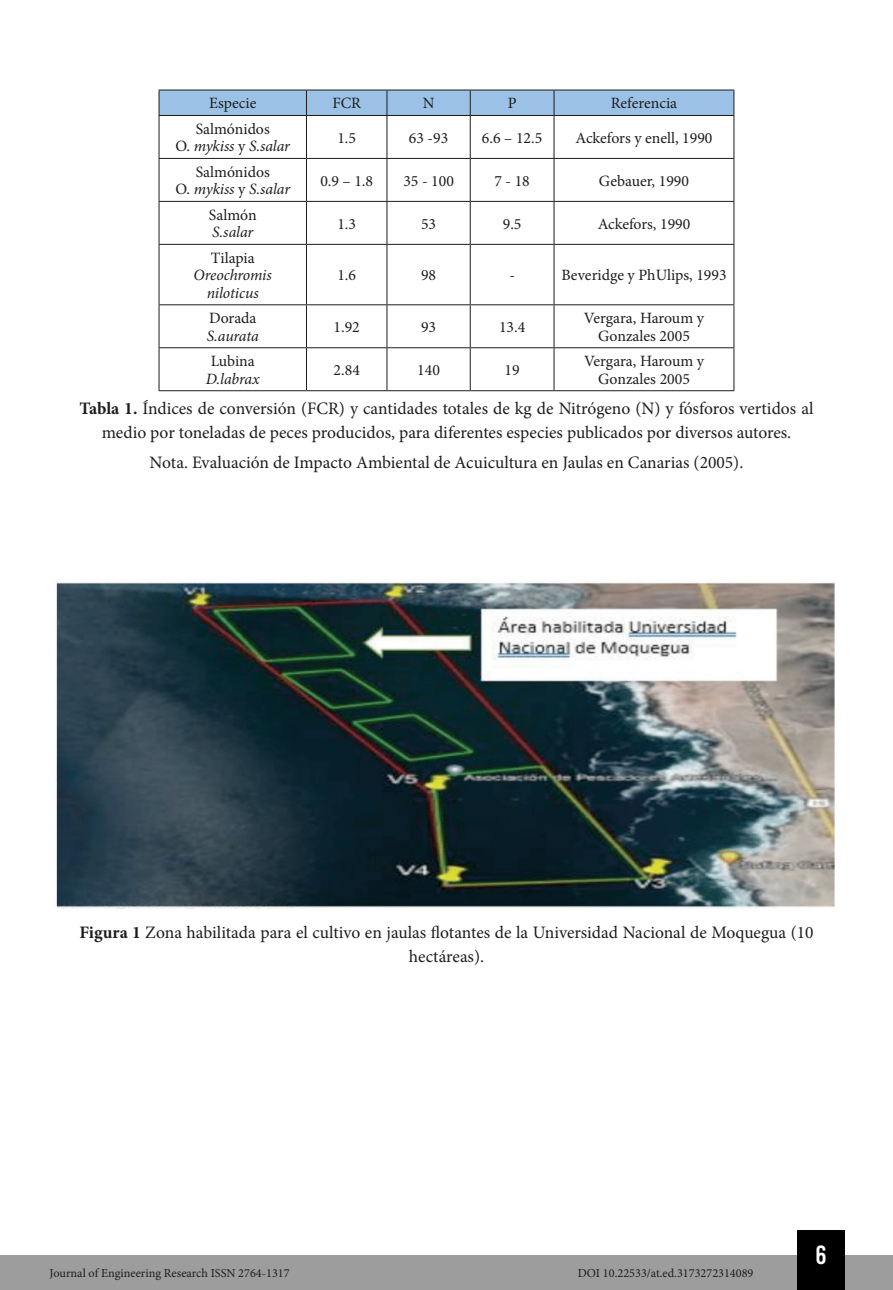
<style>
.page{position:relative;width:893px;height:1290px;background:#fff}
.page>*{position:absolute;margin:0;border:0;box-sizing:border-box;transform-origin:0 0}
.t1{font:26.25px "Bebas Kai";color:#fff}
.t2{font:17.5px/24.5px "Minion Pro";color:#1d1d1b;text-align:center}
.t3{font:15.75px/17.5px "Minion Pro";color:#1d1d1b;text-align:center}
.t4{font:italic 15.75px/17.5px "Minion Pro";letter-spacing:-.01em;color:#1d1d1b;text-align:center}
.t5{font:12.25px "Minion Pro";color:#1d1d1b}
.s1{font-style:italic}
.s2{font-weight:700}
</style>
<div class="page">
<div style="left:0;top:1255px;width:893px;height:35px;background:#9d9d9d"></div>
<div style="left:797px;top:1230px;width:48px;height:60px;background:#000"></div>
<div style="left:159px;top:90px;width:575px;height:25px;background:#9bc2e6"></div>
<hr style="left:159px;top:115px;width:147px;height:1px;background:#1d1d1b">
<hr style="left:159px;top:116px;width:1px;height:42px;background:#1d1d1b">
<hr style="left:306px;top:115px;width:81px;height:1px;background:#1d1d1b">
<hr style="left:306px;top:116px;width:1px;height:42px;background:#1d1d1b">
<hr style="left:387px;top:115px;width:83px;height:1px;background:#1d1d1b">
<hr style="left:386px;top:116px;width:1px;height:42px;background:#1d1d1b">
<hr style="left:470px;top:115px;width:84px;height:1px;background:#1d1d1b">
<hr style="left:470px;top:116px;width:1px;height:42px;background:#1d1d1b">
<hr style="left:554px;top:115px;width:180px;height:1px;background:#1d1d1b">
<hr style="left:554px;top:116px;width:1px;height:42px;background:#1d1d1b">
<hr style="left:733px;top:116px;width:1px;height:42px;background:#1d1d1b">
<hr style="left:159px;top:158px;width:147px;height:1px;background:#1d1d1b">
<hr style="left:159px;top:159px;width:1px;height:42px;background:#1d1d1b">
<hr style="left:306px;top:158px;width:81px;height:1px;background:#1d1d1b">
<hr style="left:306px;top:159px;width:1px;height:42px;background:#1d1d1b">
<hr style="left:387px;top:158px;width:83px;height:1px;background:#1d1d1b">
<hr style="left:386px;top:159px;width:1px;height:42px;background:#1d1d1b">
<hr style="left:470px;top:158px;width:84px;height:1px;background:#1d1d1b">
<hr style="left:470px;top:159px;width:1px;height:42px;background:#1d1d1b">
<hr style="left:554px;top:158px;width:180px;height:1px;background:#1d1d1b">
<hr style="left:554px;top:159px;width:1px;height:42px;background:#1d1d1b">
<hr style="left:733px;top:159px;width:1px;height:42px;background:#1d1d1b">
<hr style="left:159px;top:201px;width:147px;height:1px;background:#1d1d1b">
<hr style="left:159px;top:202px;width:1px;height:42px;background:#1d1d1b">
<hr style="left:306px;top:201px;width:81px;height:1px;background:#1d1d1b">
<hr style="left:306px;top:202px;width:1px;height:42px;background:#1d1d1b">
<hr style="left:387px;top:201px;width:83px;height:1px;background:#1d1d1b">
<hr style="left:386px;top:202px;width:1px;height:42px;background:#1d1d1b">
<hr style="left:470px;top:201px;width:84px;height:1px;background:#1d1d1b">
<hr style="left:470px;top:202px;width:1px;height:42px;background:#1d1d1b">
<hr style="left:554px;top:201px;width:180px;height:1px;background:#1d1d1b">
<hr style="left:554px;top:202px;width:1px;height:42px;background:#1d1d1b">
<hr style="left:733px;top:202px;width:1px;height:42px;background:#1d1d1b">
<hr style="left:159px;top:244px;width:147px;height:1px;background:#1d1d1b">
<hr style="left:159px;top:245px;width:1px;height:59px;background:#1d1d1b">
<hr style="left:306px;top:244px;width:81px;height:1px;background:#1d1d1b">
<hr style="left:306px;top:245px;width:1px;height:59px;background:#1d1d1b">
<hr style="left:387px;top:244px;width:83px;height:1px;background:#1d1d1b">
<hr style="left:386px;top:245px;width:1px;height:59px;background:#1d1d1b">
<hr style="left:470px;top:244px;width:84px;height:1px;background:#1d1d1b">
<hr style="left:470px;top:245px;width:1px;height:59px;background:#1d1d1b">
<hr style="left:554px;top:244px;width:180px;height:1px;background:#1d1d1b">
<hr style="left:554px;top:245px;width:1px;height:59px;background:#1d1d1b">
<hr style="left:733px;top:245px;width:1px;height:59px;background:#1d1d1b">
<hr style="left:159px;top:304px;width:147px;height:1px;background:#1d1d1b">
<hr style="left:159px;top:305px;width:1px;height:42px;background:#1d1d1b">
<hr style="left:306px;top:304px;width:81px;height:1px;background:#1d1d1b">
<hr style="left:306px;top:305px;width:1px;height:42px;background:#1d1d1b">
<hr style="left:387px;top:304px;width:83px;height:1px;background:#1d1d1b">
<hr style="left:386px;top:305px;width:1px;height:42px;background:#1d1d1b">
<hr style="left:470px;top:304px;width:84px;height:1px;background:#1d1d1b">
<hr style="left:470px;top:305px;width:1px;height:42px;background:#1d1d1b">
<hr style="left:554px;top:304px;width:180px;height:1px;background:#1d1d1b">
<hr style="left:554px;top:305px;width:1px;height:42px;background:#1d1d1b">
<hr style="left:733px;top:305px;width:1px;height:42px;background:#1d1d1b">
<hr style="left:159px;top:347px;width:147px;height:1px;background:#1d1d1b">
<hr style="left:159px;top:348px;width:1px;height:42px;background:#1d1d1b">
<hr style="left:306px;top:347px;width:81px;height:1px;background:#1d1d1b">
<hr style="left:306px;top:348px;width:1px;height:42px;background:#1d1d1b">
<hr style="left:387px;top:347px;width:83px;height:1px;background:#1d1d1b">
<hr style="left:386px;top:348px;width:1px;height:42px;background:#1d1d1b">
<hr style="left:470px;top:347px;width:84px;height:1px;background:#1d1d1b">
<hr style="left:470px;top:348px;width:1px;height:42px;background:#1d1d1b">
<hr style="left:554px;top:347px;width:180px;height:1px;background:#1d1d1b">
<hr style="left:554px;top:348px;width:1px;height:42px;background:#1d1d1b">
<hr style="left:733px;top:348px;width:1px;height:42px;background:#1d1d1b">
<hr style="left:159px;top:390px;width:147px;height:1px;background:#1d1d1b">
<hr style="left:306px;top:390px;width:81px;height:1px;background:#1d1d1b">
<hr style="left:387px;top:390px;width:83px;height:1px;background:#1d1d1b">
<hr style="left:470px;top:390px;width:84px;height:1px;background:#1d1d1b">
<hr style="left:554px;top:390px;width:180px;height:1px;background:#1d1d1b">
<img style="left:56px;top:582px;width:779px;height:326px">
<p class="t3" style="left:209px;top:95px;width:49px">Especie</p>
<p class="t3" style="left:332px;top:95px;width:30px">FCR</p>
<p class="t3" style="left:423px;top:95px;width:13px">N</p>
<p class="t3" style="left:508px;top:95px;width:10px">P</p>
<p class="t3" style="left:611px;top:95px;width:68px">Referencia</p>
<p class="t3" style="left:175px;top:120px;width:116px">Salmónidos<br>O. <span class="s1">mykiss</span> y <span class="s1">S.salar</span></p>
<p class="t3" style="left:337px;top:129px;width:20px">1.5</p>
<p class="t3" style="left:409px;top:129px;width:41px">63 -93</p>
<p class="t3" style="left:482px;top:129px;width:62px">6.6 – 12.5</p>
<p class="t3" style="left:575px;top:129px;width:138px">Ackefors y enell, 1990</p>
<p class="t3" style="left:175px;top:163px;width:116px">Salmónidos<br>O. <span class="s1">mykiss</span> y <span class="s1">S.salar</span></p>
<p class="t3" style="left:320px;top:172px;width:54px">0.9 – 1.8</p>
<p class="t3" style="left:403px;top:172px;width:52px">35 - 100</p>
<p class="t3" style="left:494px;top:172px;width:37px">7 - 18</p>
<p class="t3" style="left:599px;top:172px;width:92px">Gebauer, 1990</p>
<p class="t3" style="left:209px;top:206px;width:49px">Salmón</p>
<p class="t4" style="left:212px;top:223px;width:43px">S.salar</p>
<p class="t3" style="left:337px;top:215px;width:20px">1.3</p>
<p class="t3" style="left:421px;top:215px;width:17px">53</p>
<p class="t3" style="left:503px;top:215px;width:20px">9.5</p>
<p class="t3" style="left:598px;top:215px;width:94px">Ackefors, 1990</p>
<p class="t3" style="left:211px;top:249px;width:45px">Tilapia</p>
<p class="t4" style="left:194px;top:266px;width:80px">Oreochromis niloticus</p>
<p class="t3" style="left:337px;top:267px;width:20px">1.6</p>
<p class="t3" style="left:421px;top:267px;width:17px">98</p>
<p class="t3" style="left:509px;top:267px;width:7px">-</p>
<p class="t3" style="left:561px;top:267px;width:167px">Beveridge y PhUlips, 1993</p>
<p class="t3" style="left:209px;top:309px;width:49px">Dorada</p>
<p class="t4" style="left:207px;top:327px;width:53px">S.aurata</p>
<p class="t3" style="left:334px;top:318px;width:28px">1.92</p>
<p class="t3" style="left:421px;top:318px;width:17px">93</p>
<p class="t3" style="left:499px;top:318px;width:28px">13.4</p>
<p class="t3" style="left:584px;top:309px;width:122px">Vergara, Haroum y<br>Gonzales 2005</p>
<p class="t3" style="left:211px;top:352px;width:45px">Lubina</p>
<p class="t4" style="left:206px;top:370px;width:55px">D.labrax</p>
<p class="t3" style="left:334px;top:361px;width:28px">2.84</p>
<p class="t3" style="left:417px;top:361px;width:24px">140</p>
<p class="t3" style="left:505px;top:361px;width:17px">19</p>
<p class="t3" style="left:584px;top:352px;width:122px">Vergara, Haroum y<br>Gonzales 2005</p>
<p class="t2" style="left:79px;top:396px;width:736px"><span class="s2">Tabla 1.</span> Índices de conversión (FCR) y cantidades totales de kg de Nitrógeno (N) y fósforos vertidos al medio por toneladas de peces producidos, para diferentes especies publicados por diversos autores.</p>
<p class="t2" style="left:150px;top:450px;width:595px">Nota. Evaluación de Impacto Ambiental de Acuicultura en Jaulas en Canarias (2005).</p>
<p class="t2" style="left:79px;top:920px;width:736px"><span class="s2">Figura 1</span> Zona habilitada para el cultivo en jaulas flotantes de la Universidad Nacional de Moquegua (10 hectáreas).</p>
<p class="t5" style="left:50px;top:1265px;width:242px">Journal of Engineering Research ISSN 2764-1317</p>
<p class="t5" style="left:578px;top:1265px;width:177px">DOI 10.22533/at.ed.3173272314089</p>
<h1 class="t1" style="left:815px;top:1241px;width:13px">6</h1>
</div>
